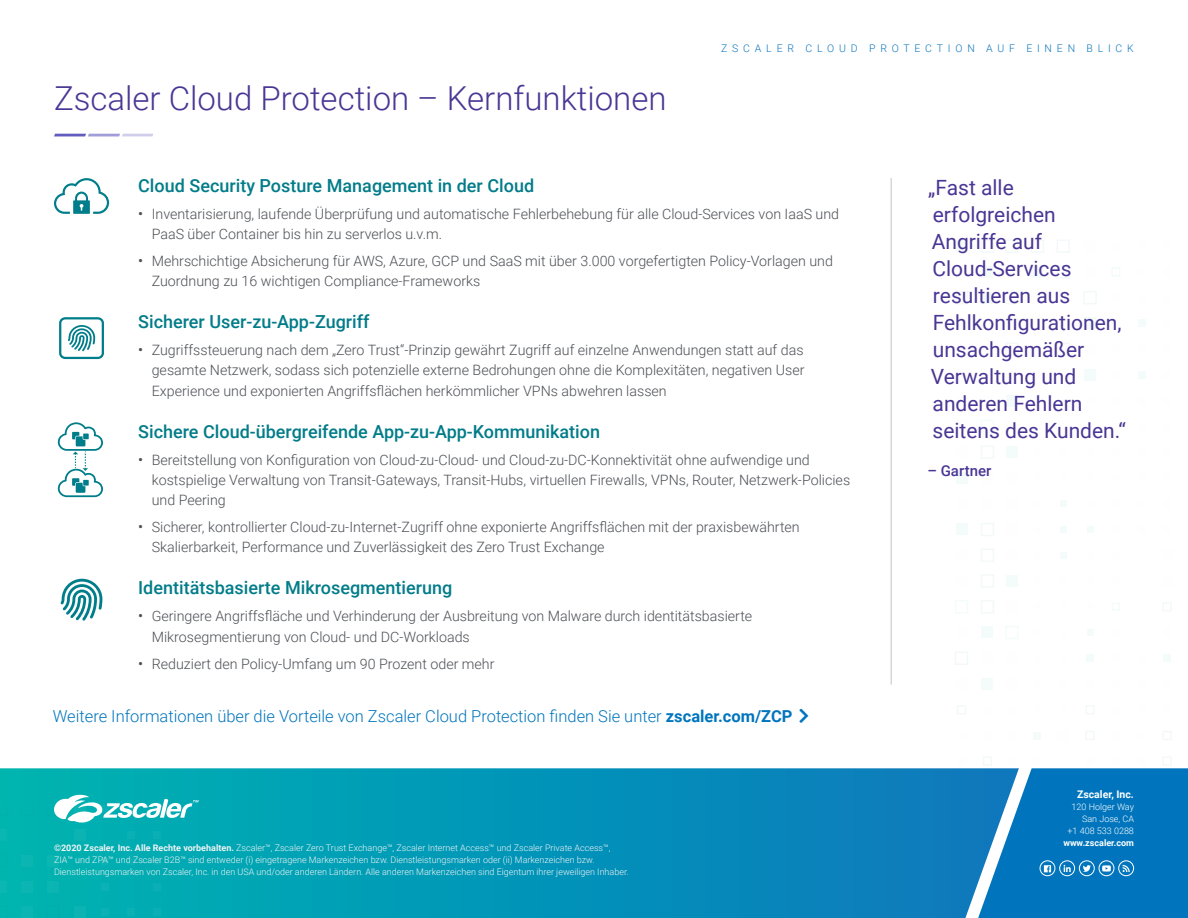
<style>
.page{position:relative;width:1188px;height:918px;background:#fff}
.page>*{position:absolute;margin:0;border:0;box-sizing:border-box;transform-origin:0 0}
.t1{font:300 33px "Roboto";color:#4a3694}
.t2{font:21px/27px "Roboto";color:#4a3694}
.t3{font:500 18px "Roboto";color:#027c89}
.t4{font:300 16.5px "Roboto";color:#0075bd}
.t5{font:500 15px "Roboto";color:#4a3694}
.t6{font:300 14.25px/20.2px "Roboto";color:#4c4f54}
.t7{font:300 10.5px "Roboto";letter-spacing:.455em;color:#0d76bd}
.t8{font:700 10.5px "Roboto";color:#fff}
.t9{font:300 9px/12px "Roboto";color:#f1f3f4}
.t10{font:300 9px/12px "Roboto";color:#fff;text-align:right}
.t11{font:700 9px "Roboto";color:#fff}
.s1{font-weight:400;font-size:15px}
.s2{font-weight:700}
</style>
<div class="page">
<div style="left:1163px;top:654px;width:8px;height:8px;background:#f3fbfb"></div>
<div style="left:1138px;top:319px;width:7px;height:8px;background:#f3fbfb"></div>
<div style="left:1138px;top:371px;width:7px;height:8px;background:#f3fbfb"></div>
<div style="left:1087px;top:526px;width:6px;height:7px;background:#f3fbfb"></div>
<div style="left:1087px;top:629px;width:6px;height:7px;background:#f3fbfb"></div>
<div style="left:1086px;top:654px;width:8px;height:8px;background:#f3fbfb"></div>
<div style="left:1060px;top:500px;width:7px;height:7px;background:#f3fbfb"></div>
<div style="left:1060px;top:526px;width:7px;height:7px;background:#f3fbfb"></div>
<div style="left:1060px;top:552px;width:7px;height:7px;background:#f3fbfb"></div>
<div style="left:1032px;top:266px;width:11px;height:12px;background:#f3fbfb"></div>
<div style="left:1006px;top:395px;width:12px;height:12px;background:#f3fbfb"></div>
<div style="left:1006px;top:446px;width:12px;height:12px;background:#f3fbfb"></div>
<div style="left:1006px;top:575px;width:12px;height:12px;background:#f3fbfb"></div>
<div style="left:981px;top:266px;width:12px;height:12px;background:#f3fbfb"></div>
<div style="left:981px;top:292px;width:12px;height:12px;background:#f3fbfb"></div>
<div style="left:981px;top:627px;width:12px;height:11px;background:#f3fbfb"></div>
<div style="left:981px;top:678px;width:12px;height:12px;background:#f3fbfb"></div>
<div style="left:956px;top:240px;width:12px;height:12px;background:#f3fbfb"></div>
<div style="left:956px;top:472px;width:12px;height:12px;background:#f3fbfb"></div>
<div style="left:956px;top:523px;width:12px;height:12px;background:#f3fbfb"></div>
<svg style="left:1163px;top:602px;width:9px;height:9px"></svg>
<svg style="left:1163px;top:731px;width:9px;height:9px"></svg>
<svg style="left:1086px;top:705px;width:8px;height:9px"></svg>
<svg style="left:1086px;top:731px;width:8px;height:9px"></svg>
<svg style="left:1031px;top:240px;width:13px;height:13px"></svg>
<svg style="left:1005px;top:240px;width:13px;height:13px"></svg>
<svg style="left:1005px;top:343px;width:13px;height:13px"></svg>
<svg style="left:981px;top:240px;width:13px;height:13px"></svg>
<svg style="left:981px;top:446px;width:13px;height:13px"></svg>
<svg style="left:981px;top:523px;width:13px;height:13px"></svg>
<svg style="left:981px;top:549px;width:13px;height:13px"></svg>
<svg style="left:981px;top:575px;width:13px;height:12px"></svg>
<svg style="left:981px;top:600px;width:13px;height:13px"></svg>
<svg style="left:955px;top:291px;width:13px;height:13px"></svg>
<svg style="left:955px;top:652px;width:13px;height:13px"></svg>
<div style="left:1034px;top:732px;width:7px;height:7px;background:#f3fbfb"></div>
<svg style="left:957px;top:705px;width:9px;height:9px"></svg>
<div style="left:1084px;top:317px;width:12px;height:12px;background:#f3fbfb"></div>
<div style="left:1084px;top:369px;width:12px;height:12px;background:#f3fbfb"></div>
<svg style="left:1084px;top:291px;width:12px;height:13px"></svg>
<svg style="left:1057px;top:240px;width:13px;height:13px"></svg>
<svg style="left:1057px;top:343px;width:13px;height:13px"></svg>
<svg style="left:1057px;top:266px;width:13px;height:12px"></svg>
<svg style="left:1112px;top:268px;width:8px;height:8px"></svg>
<svg style="left:1112px;top:603px;width:8px;height:7px"></svg>
<svg style="left:1005px;top:291px;width:13px;height:13px"></svg>
<svg style="left:1005px;top:626px;width:13px;height:13px"></svg>
<svg style="left:981px;top:420px;width:13px;height:13px"></svg>
<svg style="left:955px;top:600px;width:13px;height:13px"></svg>
<svg style="left:0;top:768px;width:573px;height:150px;background:#00a1b5"></svg>
<hr style="left:891px;top:178px;width:1px;height:507px;background:#aeb0b0">
<div style="left:127px;top:883px;width:8px;height:7px;background:#00adb1"></div>
<div style="left:21px;top:829px;width:12px;height:12px;background:#00b4ae"></div>
<svg style="left:20px;top:805px;width:14px;height:11px"></svg>
<svg style="left:0;top:805px;width:8px;height:11px"></svg>
<svg style="left:0;top:906px;width:8px;height:12px"></svg>
<div style="left:153px;top:857px;width:8px;height:8px;background:#0baeb5"></div>
<div style="left:153px;top:883px;width:8px;height:7px;background:#0baeb5"></div>
<div style="left:153px;top:908px;width:8px;height:8px;background:#0baeb5"></div>
<div style="left:127px;top:857px;width:8px;height:8px;background:#0bb0b5"></div>
<div style="left:127px;top:908px;width:8px;height:8px;background:#0bb0b5"></div>
<div style="left:102px;top:857px;width:7px;height:8px;background:#0bb1b4"></div>
<div style="left:102px;top:883px;width:7px;height:7px;background:#0bb1b4"></div>
<div style="left:102px;top:908px;width:7px;height:8px;background:#0bb1b4"></div>
<div style="left:21px;top:855px;width:12px;height:12px;background:#0bb6b2"></div>
<div style="left:21px;top:881px;width:12px;height:11px;background:#0bb6b2"></div>
<div style="left:21px;top:906px;width:12px;height:12px;background:#0bb6b2"></div>
<div style="left:0;top:829px;width:7px;height:12px;background:#0bb7b1"></div>
<div style="left:0;top:881px;width:7px;height:11px;background:#0bb7b1"></div>
<div style="left:74px;top:881px;width:12px;height:11px;background:#00b4ae"></div>
<svg style="left:73px;top:854px;width:13px;height:13px"></svg>
<svg style="left:46px;top:906px;width:14px;height:12px"></svg>
<div style="left:74px;top:906px;width:12px;height:12px;background:#0bb3b3"></div>
<div style="left:47px;top:855px;width:12px;height:12px;background:#0bb5b2"></div>
<div style="left:47px;top:881px;width:12px;height:11px;background:#0bb5b2"></div>
<svg style="left:0;top:854px;width:8px;height:13px"></svg>
<svg style="left:573px;top:768px;width:400px;height:150px;background:#0885ba"></svg>
<svg style="left:973px;top:757px;width:215px;height:161px;background:#2388c5"></svg>
<svg style="left:46px;top:793px;width:153px;height:49px"></svg>
<svg style="left:54px;top:178px;width:55px;height:36px"></svg>
<svg style="left:60px;top:579px;width:42px;height:42px"></svg>
<svg style="left:54px;top:134px;width:99px;height:2px"></svg>
<svg style="left:59px;top:317px;width:45px;height:43px"></svg>
<svg style="left:58px;top:422px;width:45px;height:75px"></svg>
<h1 class="t1" style="left:54px;top:75px;width:614px">Zscaler Cloud Protection – Kernfunktionen</h1>
<p class="t7" style="left:721px;top:41px;width:414px">ZSCALER CLOUD PROTECTION AUF EINEN BLICK</p>
<p class="t3" style="left:138px;top:173px;width:397px">Cloud Security Posture Management in der Cloud</p>
<p class="t6" style="left:152px;top:203px;width:689px;text-indent:-14px"><span class="s1">•</span> Inventarisierung, laufende Überprüfung und automatische Fehlerbehebung für alle Cloud-Services von IaaS und<br>PaaS über Container bis hin zu serverlos u.v.m.</p>
<p class="t6" style="left:152px;top:250px;width:683px;text-indent:-14px"><span class="s1">•</span> Mehrschichtige Absicherung für AWS, Azure, GCP und SaaS mit über 3.000 vorgefertigten Policy-Vorlagen und<br>Zuordnung zu 16 wichtigen Compliance-Frameworks</p>
<p class="t3" style="left:138px;top:309px;width:233px">Sicherer User-zu-App-Zugriff</p>
<p class="t6" style="left:152px;top:339px;width:654px;text-align:justify;text-indent:-14px"><span class="s1">•</span> Zugriffssteuerung nach dem „Zero Trust“-Prinzip gewährt Zugriff auf einzelne Anwendungen statt auf das gesamte Netzwerk, sodass sich potenzielle externe Bedrohungen ohne die Komplexitäten, negativen User Experience und exponierten Angriffsflächen herkömmlicher VPNs abwehren lassen</p>
<p class="t3" style="left:138px;top:419px;width:463px">Sichere Cloud-übergreifende App-zu-App-Kommunikation</p>
<p class="t6" style="left:152px;top:449px;width:700px;text-indent:-14px"><span class="s1">•</span> Bereitstellung von Konfiguration von Cloud-zu-Cloud- und Cloud-zu-DC-Konnektivität ohne aufwendige und kostspielige Verwaltung von Transit-Gateways, Transit-Hubs, virtuellen Firewalls, VPNs, Router, Netzwerk-Policies und Peering</p>
<p class="t6" style="left:152px;top:516px;width:650px;text-indent:-14px"><span class="s1">•</span> Sicherer, kontrollierter Cloud-zu-Internet-Zugriff ohne exponierte Angriffsflächen mit der praxisbewährten<br>Skalierbarkeit, Performance und Zuverlässigkeit des Zero Trust Exchange</p>
<p class="t3" style="left:138px;top:575px;width:316px">Identitätsbasierte Mikrosegmentierung</p>
<p class="t6" style="left:152px;top:606px;width:602px;text-indent:-14px"><span class="s1">•</span> Geringere Angriffsfläche und Verhinderung der Ausbreitung von Malware durch identitätsbasierte<br>Mikrosegmentierung von Cloud- und DC-Workloads</p>
<p class="t6" style="left:138px;top:653px;width:358px"><span class="s1">•</span> Reduziert den Policy-Umfang um 90 Prozent oder mehr</p>
<p class="t4" style="left:53px;top:704px;width:758px">Weitere Informationen über die Vorteile von Zscaler Cloud Protection finden Sie unter <span class="s2">zscaler.com/ZCP</span> ❖□■▼</p>
<p class="t9" style="left:54px;top:841px;width:576px"><span class="s2">©2020 Zscaler, Inc. Alle Rechte vorbehalten.</span> Zscaler™, Zscaler Zero Trust Exchange™, Zscaler Internet Access™ und Zscaler Private Access™,<br>ZIA™ und ZPA™ und Zscaler B2B™ sind entweder (i) eingetragene Markenzeichen bzw. Dienstleistungsmarken oder (ii) Markenzeichen bzw.<br>Dienstleistungsmarken von Zscaler, Inc. in den USA und/oder anderen Ländern. Alle anderen Markenzeichen sind Eigentum ihrer jeweiligen Inhaber.</p>
<h2 class="t2" style="left:928px;top:173px;width:199px">„Fast alle erfolgreichen<br>Angriffe auf<br>Cloud-Services resultieren aus<br>Fehlkonfigurationen, unsachgemäßer<br>Verwaltung und anderen Fehlern seitens des Kunden.“</h2>
<p class="t5" style="left:927px;top:460px;width:66px">– Gartner</p>
<p class="t8" style="left:1077px;top:787px;width:58px">Zscaler, Inc.</p>
<p class="t10" style="left:1067px;top:801px;width:68px">120 Holger Way<br>San Jose, CA<br>+1 408 533 0288</p>
<p class="t11" style="left:1063px;top:837px;width:72px">www.zscaler.com</p>
</div>
